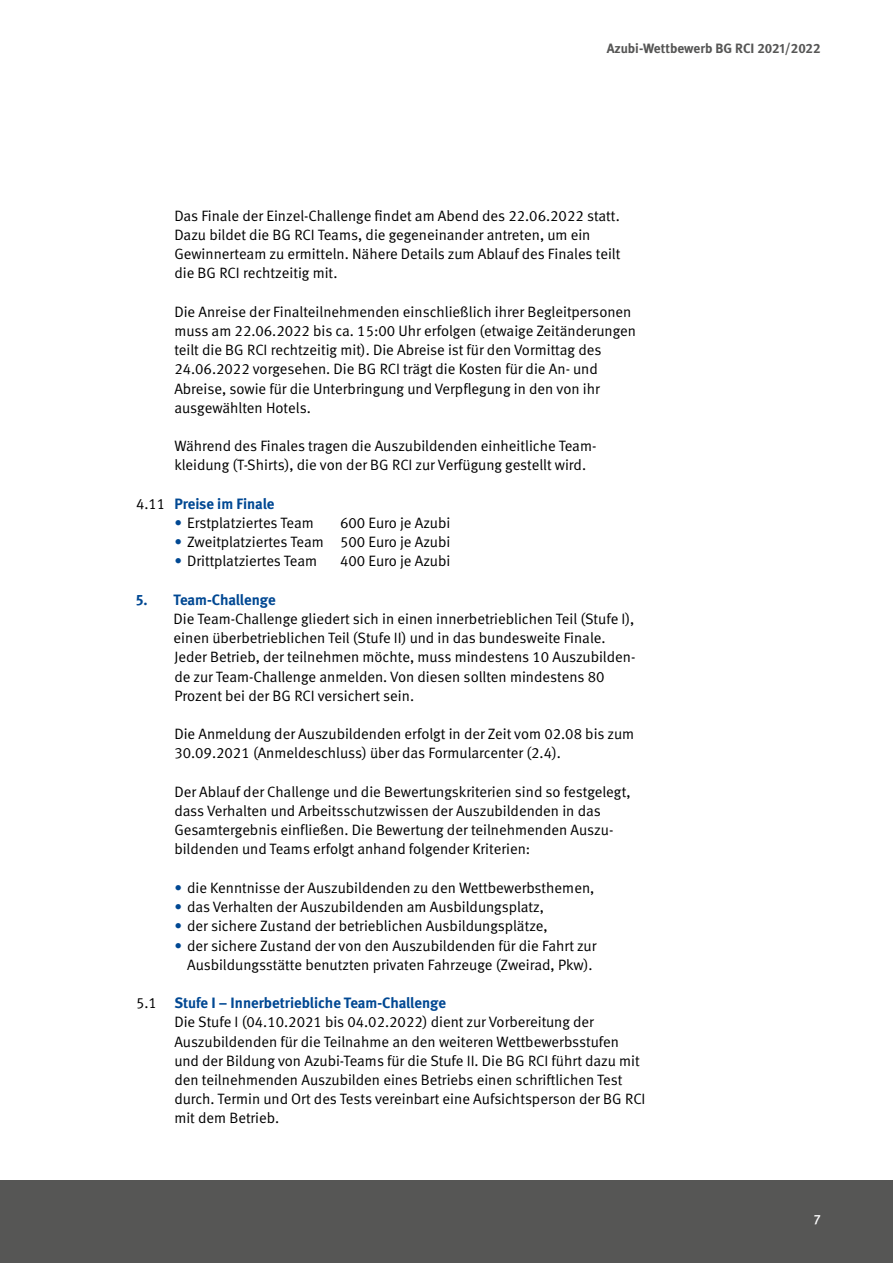
<style>
.page{position:relative;width:893px;height:1263px;background:#fff}
.page>*{position:absolute;margin:0;border:0;box-sizing:border-box;transform-origin:0 0}
.Artikel_P_Fließtext_Linksbündig{font:15px/19.2px "DGUV Meta";color:#000}
.Artikel_P_-_Zwischenüberschrift{font:15px/19.2px "DGUV Meta";color:#000}
.Artikel_P_Fließtext_Linksbündig_Aufzählu{font:700 15px "DGUV Meta";color:#004893}
.t1{font:700 13.5px "DGUV Meta";color:#565655}
.t2{font:500 13.5px "DGUV Meta";color:#fff}
.s1{font-weight:400;color:#000}
.s2{color:#004893}
.s3{font-weight:700;color:#004893}
</style>
<div class="page">
<div style="left:0;top:1181px;width:893px;height:82px;background:#565655"></div>
<p class="t1" style="left:607px;top:40px;width:215px">Azubi-Wettbewerb BG RCI 2021/2022</p>
<p class="Artikel_P_Fließtext_Linksbündig" style="left:174px;top:206px;width:448px">Das Finale der Einzel-Challenge findet am Abend des 22.06.2022 statt.<br>Dazu bildet die BG RCI Teams, die gegeneinander antreten, um ein Gewinnerteam zu ermitteln. Nähere Details zum Ablauf des Finales teilt die BG RCI rechtzeitig mit.</p>
<p class="Artikel_P_Fließtext_Linksbündig" style="left:174px;top:302px;width:463px">Die Anreise der Finalteilnehmenden einschließlich ihrer Begleitpersonen muss am 22.06.2022 bis ca. 15:00 Uhr erfolgen (etwaige Zeitänderungen teilt die BG RCI rechtzeitig mit). Die Abreise ist für den Vormittag des 24.06.2022 vorgesehen. Die BG RCI trägt die Kosten für die An- und Abreise, sowie für die Unterbringung und Verpflegung in den von ihr ausgewählten Hotels.</p>
<p class="Artikel_P_Fließtext_Linksbündig" style="left:174px;top:437px;width:422px">Während des Finales tragen die Auszubildenden einheitliche Team&shy;kleidung (T-Shirts), die von der BG RCI zur Verfügung gestellt wird.</p>
<p class="Artikel_P_Fließtext_Linksbündig_Aufzählu" style="left:136px;top:495px;width:140px"><span class="s1">4.11</span> Preise im Finale</p>
<p class="Artikel_P_Fließtext_Linksbündig" style="left:174px;top:514px;width:141px"><span class="s2">•</span> Erstplatziertes Team</p>
<p class="Artikel_P_Fließtext_Linksbündig" style="left:340px;top:514px;width:112px">600 Euro je Azubi</p>
<p class="Artikel_P_Fließtext_Linksbündig" style="left:174px;top:533px;width:277px"><span class="s2">•</span> Zweitplatziertes Team 500 Euro je Azubi</p>
<p class="Artikel_P_Fließtext_Linksbündig" style="left:174px;top:552px;width:144px"><span class="s2">•</span> Drittplatziertes Team</p>
<p class="Artikel_P_Fließtext_Linksbündig" style="left:340px;top:552px;width:112px">400 Euro je Azubi</p>
<p class="Artikel_P_-_Zwischenüberschrift" style="left:174px;top:590px;width:462px;text-indent:-38px"><span class="s3">5. Team-Challenge<br></span>Die Team-Challenge gliedert sich in einen innerbetrieblichen Teil (Stufe I), einen überbetrieblichen Teil (Stufe II) und in das bundesweite Finale.</p>
<p class="Artikel_P_Fließtext_Linksbündig" style="left:174px;top:648px;width:463px">Jeder Betrieb, der teilnehmen möchte, muss mindestens 10 Auszubilden&shy;de zur Team-Challenge anmelden. Von diesen sollten mindestens 80<br>Prozent bei der BG RCI versichert sein.</p>
<p class="Artikel_P_Fließtext_Linksbündig" style="left:174px;top:725px;width:461px">Die Anmeldung der Auszubildenden erfolgt in der Zeit vom 02.08 bis zum<br>30.09.2021 (Anmeldeschluss) über das Formularcenter (2.4).</p>
<p class="Artikel_P_Fließtext_Linksbündig" style="left:174px;top:782px;width:458px">Der Ablauf der Challenge und die Bewertungskriterien sind so festgelegt, dass Verhalten und Arbeitsschutzwissen der Auszubildenden in das Gesamtergebnis einfließen. Die Bewertung der teilnehmenden Auszu&shy;bildenden und Teams erfolgt anhand folgender Kriterien:</p>
<p class="Artikel_P_Fließtext_Linksbündig" style="left:174px;top:878px;width:422px"><span class="s2">•</span> die Kenntnisse der Auszubildenden zu den Wettbewerbsthemen,</p>
<p class="Artikel_P_Fließtext_Linksbündig" style="left:174px;top:898px;width:371px"><span class="s2">•</span> das Verhalten der Auszubildenden am Ausbildungsplatz,</p>
<p class="Artikel_P_Fließtext_Linksbündig" style="left:174px;top:917px;width:375px"><span class="s2">•</span> der sichere Zustand der betrieblichen Ausbildungsplätze,</p>
<p class="Artikel_P_Fließtext_Linksbündig" style="left:174px;top:936px;width:424px;text-align:right"><span class="s2">•</span> der sichere Zustand der von den Auszubildenden für die Fahrt zur<br>Ausbildungsstätte benutzten privaten Fahrzeuge (Zweirad, Pkw).</p>
<p class="Artikel_P_Fließtext_Linksbündig_Aufzählu" style="left:136px;top:994px;width:311px"><span class="s1">5.1</span> Stufe I – Innerbetriebliche Team-Challenge</p>
<p class="Artikel_P_Fließtext_Linksbündig" style="left:174px;top:1013px;width:473px">Die Stufe I (04.10.2021 bis 04.02.2022) dient zur Vorbereitung der Auszubildenden für die Teilnahme an den weiteren Wettbewerbsstufen und der Bildung von Azubi-Teams für die Stufe II. Die BG RCI führt dazu mit den teilnehmenden Auszubilden eines Betriebs einen schriftlichen Test durch. Termin und Ort des Tests vereinbart eine Aufsichtsperson der BG RCI mit dem Betrieb.</p>
<p class="t2" style="left:814px;top:1212px;width:8px">7</p>
</div>
